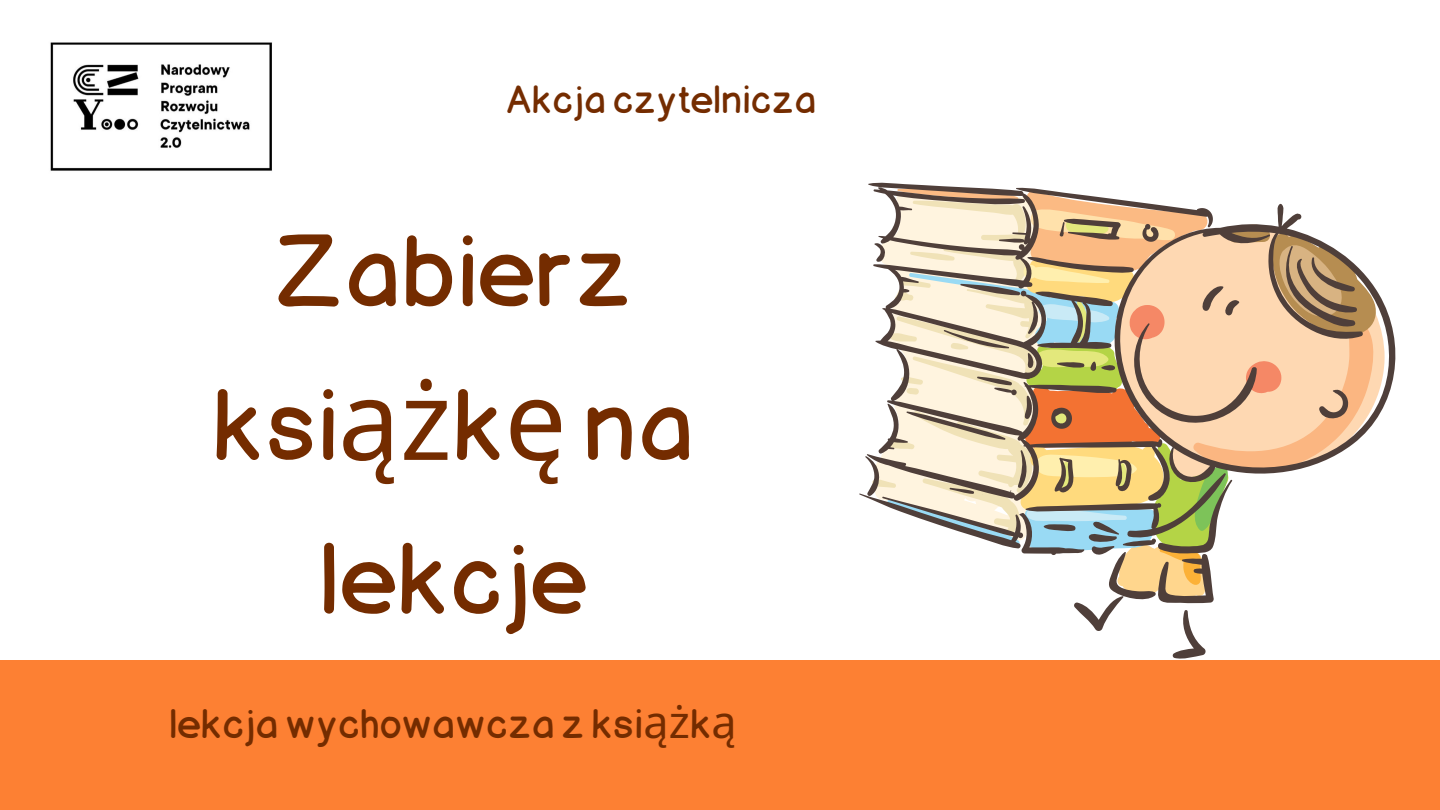
<style>
.page{position:relative;width:1440px;height:810px;background:#fd8033}
.page>*{position:absolute;margin:0;border:0;box-sizing:border-box;transform-origin:0 0}
.t1{font:300 110.1px/153.8px "DG Jory";color:#742c00;text-align:center}
.t2{font:300 45px "DG Jory";color:#742c00}
.t3{font:300 43px "DG Jory";color:#742c00}
.s1{font-family:"Noto Sans";font-weight:400}
</style>
<div class="page">
<div style="left:0;top:0;width:1440px;height:660px;background:#fff"></div>
<svg style="left:1379px;top:204px;width:29px;height:281px;background:#efeceb"></svg>
<svg style="left:859px;top:185px;width:520px;height:475px;background:#deceb8"></svg>
<img style="left:7px;top:4px;width:309px;height:206px">
<p class="t3" style="left:506px;top:84px;width:312px">Akcja czytelnicza</p>
<p class="t1" style="left:211px;top:209px;width:484px">Zabierz ksi<span class="s1">ąż</span>k<span class="s1">ę</span> na lekcje</p>
<p class="t2" style="left:169px;top:707px;width:569px">lekcja wychowawcza z ksi<span class="s1">ąż</span>k<span class="s1">ą</span></p>
</div>
